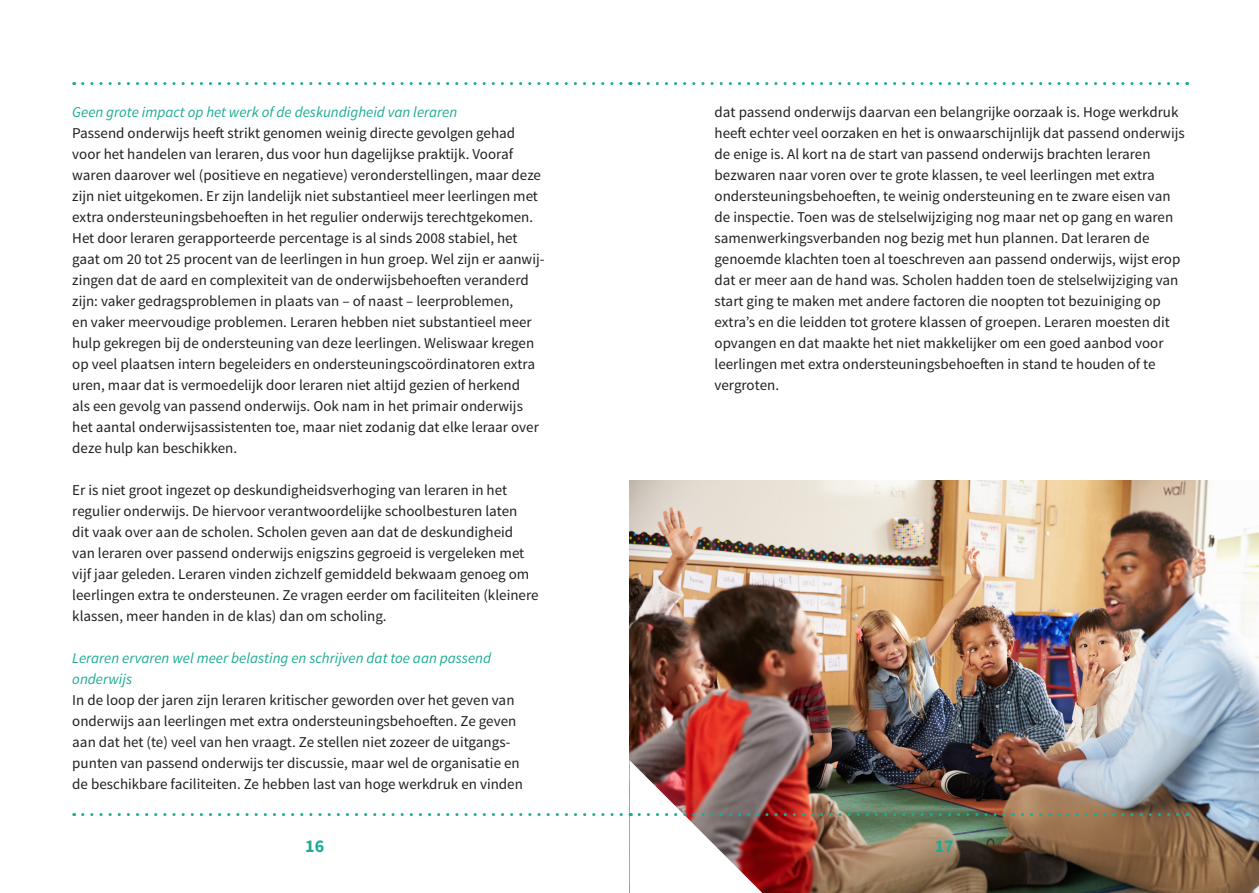
<style>
.page{position:relative;width:1259px;height:893px;background:#fff}
.page>*{position:absolute;margin:0;border:0;box-sizing:border-box;transform-origin:0 0}
.t1{font:700 18px "Source Sans Pro";color:#1dac93}
.Platte_tekst{font:15px/21px "Source Sans Pro";color:#231f20}
.Tussenkopje{font:italic 15px/21px "Source Sans Pro";color:#1dac93}
</style>
<div class="page">
<img style="left:629px;top:481px;width:630px;height:412px">
<svg style="left:83px;top:82px;width:548px;height:3px"></svg>
<svg style="left:639px;top:82px;width:548px;height:3px"></svg>
<img style="left:83px;top:760px;width:1104px;height:133px">
<p class="Tussenkopje" style="left:72px;top:102px;width:386px">Geen grote impact op het werk of de deskundigheid van leraren</p>
<p class="Platte_tekst" style="left:72px;top:123px;width:473px">Passend onderwijs heeft strikt genomen weinig directe gevolgen gehad voor het handelen van leraren, dus voor hun dagelijkse praktijk. Vooraf waren daarover wel (positieve en negatieve) veronderstellingen, maar deze zijn niet uitgekomen. Er zijn landelijk niet substantieel meer leerlingen met extra ondersteuningsbehoeften in het regulier onderwijs terechtgekomen.<br>Het door leraren gerapporteerde percentage is al sinds 2008 stabiel, het gaat om 20 tot 25 procent van de leerlingen in hun groep. Wel zijn er aanwij&shy;zingen dat de aard en complexiteit van de onderwijsbehoeften veranderd zijn: vaker gedragsproblemen in plaats van – of naast – leerproblemen,<br>en vaker meervoudige problemen. Leraren hebben niet substantieel meer hulp gekregen bij de ondersteuning van deze leerlingen. Weliswaar kregen op veel plaatsen intern begeleiders en ondersteuningscoördinatoren extra uren, maar dat is vermoedelijk door leraren niet altijd gezien of herkend<br>als een gevolg van passend onderwijs. Ook nam in het primair onderwijs het aantal onderwijsassistenten toe, maar niet zodanig dat elke leraar over deze hulp kan beschikken.</p>
<p class="Platte_tekst" style="left:72px;top:480px;width:468px">Er is niet groot ingezet op deskundigheidsverhoging van leraren in het regulier onderwijs. De hiervoor verantwoordelijke schoolbesturen laten<br>dit vaak over aan de scholen. Scholen geven aan dat de deskundigheid van leraren over passend onderwijs enigszins gegroeid is vergeleken met vijf jaar geleden. Leraren vinden zichzelf gemiddeld bekwaam genoeg om leerlingen extra te ondersteunen. Ze vragen eerder om faciliteiten (kleinere klassen, meer handen in de klas) dan om scholing.</p>
<p class="Tussenkopje" style="left:72px;top:648px;width:420px">Leraren ervaren wel meer belasting en schrijven dat toe aan passend onderwijs</p>
<p class="Platte_tekst" style="left:72px;top:690px;width:452px">In de loop der jaren zijn leraren kritischer geworden over het geven van onderwijs aan leerlingen met extra ondersteuningsbehoeften. Ze geven aan dat het (te) veel van hen vraagt. Ze stellen niet zozeer de uitgangs&shy;punten van passend onderwijs ter discussie, maar wel de organisatie en de beschikbare faciliteiten. Ze hebben last van hoge werkdruk en vinden</p>
<p class="Platte_tekst" style="left:714px;top:102px;width:472px">dat passend onderwijs daarvan een belangrijke oorzaak is. Hoge werkdruk heeft echter veel oorzaken en het is onwaarschijnlijk dat passend onderwijs de enige is. Al kort na de start van passend onderwijs brachten leraren bezwaren naar voren over te grote klassen, te veel leerlingen met extra ondersteuningsbehoeften, te weinig ondersteuning en te zware eisen van de inspectie. Toen was de stelselwijziging nog maar net op gang en waren samenwerkingsverbanden nog bezig met hun plannen. Dat leraren de genoemde klachten toen al toeschreven aan passend onderwijs, wijst erop dat er meer aan de hand was. Scholen hadden toen de stelselwijziging van start ging te maken met andere factoren die noopten tot bezuiniging op extra’s en die leidden tot grotere klassen of groepen. Leraren moesten dit opvangen en dat maakte het niet makkelijker om een goed aanbod voor leerlingen met extra ondersteuningsbehoeften in stand te houden of te vergroten.</p>
<p class="t1" style="left:305px;top:834px;width:21px">16</p>
<p class="t1" style="left:934px;top:834px;width:21px">17</p>
</div>
